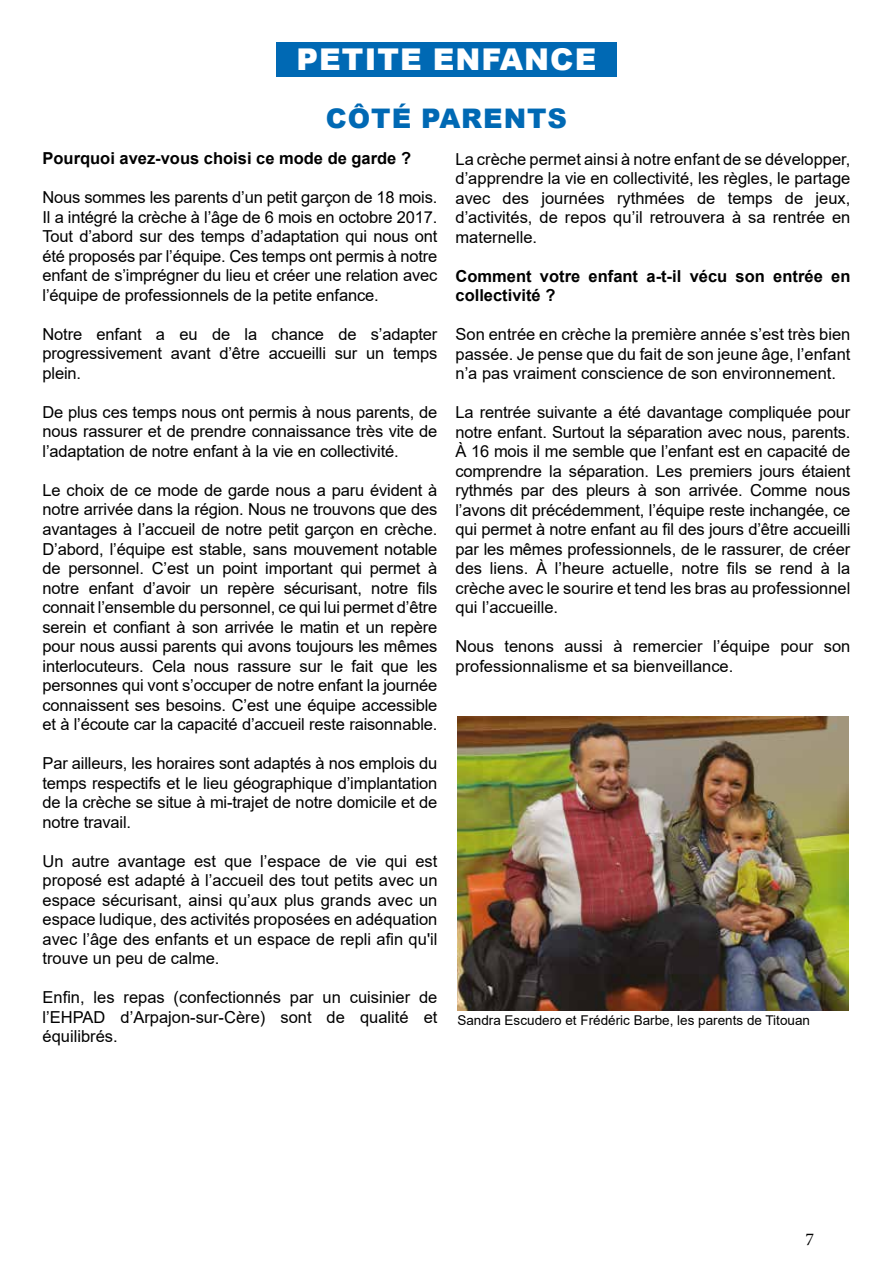
<style>
.page{position:relative;width:893px;height:1263px;background:#fff}
.page>*{position:absolute;margin:0;border:0;box-sizing:border-box;transform-origin:0 0}
.t1{font:900 30px "Arial";letter-spacing:.035em;color:#fff}
.t2{font:900 27px "Arial";letter-spacing:.035em;color:#0069b4}
.t3{font:16.5px/19.5px "Arial";color:#000;text-align:justify}
.t4{font:700 16.5px/19.5px "Arial";color:#000}
.t5{font:13.5px "Arial";color:#000}
</style>
<div class="page">
<div style="left:276px;top:43px;width:341px;height:34px;background:#0069b4"></div>
<img style="left:457px;top:717px;width:392px;height:293px">
<h1 class="t1" style="left:297px;top:38px;width:301px">PETITE ENFANCE</h1>
<h2 class="t2" style="left:326px;top:99px;width:243px">CÔTÉ PARENTS</h2>
<p class="t4" style="left:43px;top:149px;width:370px">Pourquoi avez-vous choisi ce mode de garde ?</p>
<p class="t3" style="left:43px;top:188px;width:396px">Nous sommes les parents d’un petit garçon de 18 mois.<br>Il a intégré la crèche à l’âge de 6 mois en octobre 2017.<br>Tout d’abord sur des temps d’adaptation qui nous ont été proposés par l’équipe. Ces temps ont permis à notre enfant de s’imprégner du lieu et créer une relation avec l’équipe de professionnels de la petite enfance.</p>
<p class="t3" style="left:43px;top:324px;width:396px">Notre enfant a eu de la chance de s’adapter progressivement avant d’être accueilli sur un temps plein.</p>
<p class="t3" style="left:43px;top:402px;width:396px">De plus ces temps nous ont permis à nous parents, de nous rassurer et de prendre connaissance très vite de l’adaptation de notre enfant à la vie en collectivité.</p>
<p class="t3" style="left:43px;top:480px;width:396px">Le choix de ce mode de garde nous a paru évident à notre arrivée dans la région. Nous ne trouvons que des avantages à l’accueil de notre petit garçon en crèche.<br>D’abord, l’équipe est stable, sans mouvement notable de personnel. C’est un point important qui permet à notre enfant d’avoir un repère sécurisant, notre fils connait l’ensemble du personnel, ce qui lui permet d’être serein et confiant à son arrivée le matin et un repère pour nous aussi parents qui avons toujours les mêmes interlocuteurs. Cela nous rassure sur le fait que les personnes qui vont s’occuper de notre enfant la journée connaissent ses besoins. C’est une équipe accessible et à l’écoute car la capacité d’accueil reste raisonnable.</p>
<p class="t3" style="left:43px;top:753px;width:396px">Par ailleurs, les horaires sont adaptés à nos emplois du temps respectifs et le lieu géographique d’implantation de la crèche se situe à mi-trajet de notre domicile et de notre travail.</p>
<p class="t3" style="left:43px;top:851px;width:396px">Un autre avantage est que l’espace de vie qui est proposé est adapté à l’accueil des tout petits avec un espace sécurisant, ainsi qu’aux plus grands avec un espace ludique, des activités proposées en adéquation avec l’âge des enfants et un espace de repli afin qu'il trouve un peu de calme.</p>
<p class="t3" style="left:43px;top:987px;width:396px">Enfin, les repas (confectionnés par un cuisinier de l’EHPAD d’Arpajon-sur-Cère) sont de qualité et équilibrés.</p>
<p class="t3" style="left:455px;top:149px;width:396px">La crèche permet ainsi à notre enfant de se développer, d’apprendre la vie en collectivité, les règles, le partage avec des journées rythmées de temps de jeux, d’activités, de repos qu’il retrouvera à sa rentrée en maternelle.</p>
<p class="t4" style="left:455px;top:266px;width:396px">Comment votre enfant a-t-il vécu son entrée en collectivité ?</p>
<p class="t3" style="left:455px;top:324px;width:396px">Son entrée en crèche la première année s’est très bien passée. Je pense que du fait de son jeune âge, l’enfant n’a pas vraiment conscience de son environnement.</p>
<p class="t3" style="left:455px;top:402px;width:396px">La rentrée suivante a été davantage compliquée pour notre enfant. Surtout la séparation avec nous, parents.<br>À 16 mois il me semble que l’enfant est en capacité de comprendre la séparation. Les premiers jours étaient rythmés par des pleurs à son arrivée. Comme nous l’avons dit précédemment, l’équipe reste inchangée, ce qui permet à notre enfant au fil des jours d’être accueilli par les mêmes professionnels, de le rassurer, de créer des liens. À l’heure actuelle, notre fils se rend à la crèche avec le sourire et tend les bras au professionnel qui l’accueille.</p>
<p class="t3" style="left:455px;top:636px;width:396px">Nous tenons aussi à remercier l’équipe pour son professionnalisme et sa bienveillance.</p>
<p class="t5" style="left:457px;top:1010px;width:354px">Sandra Escudero et Frédéric Barbe, les parents de Titouan</p>
</div>
